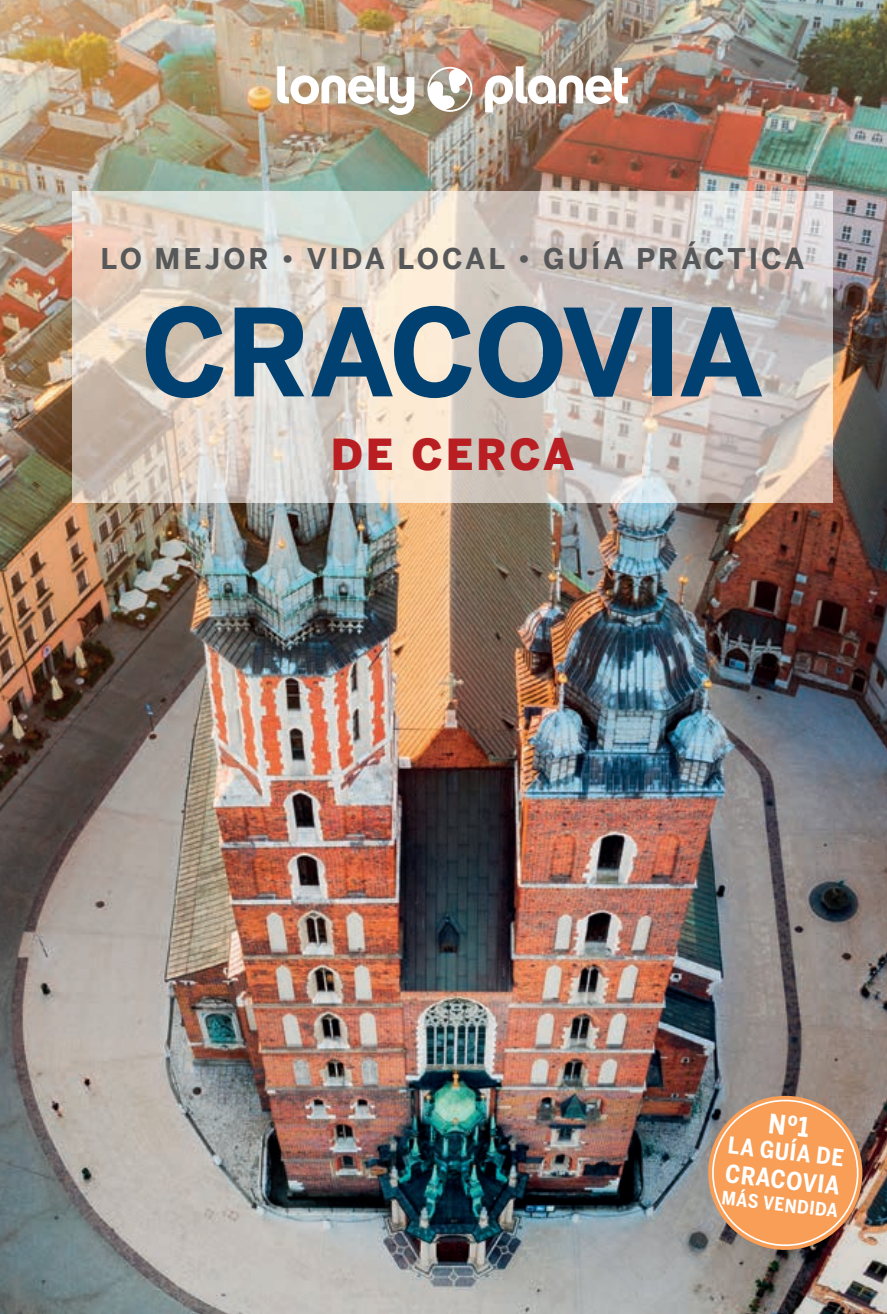
<style>
.page{position:relative;width:887px;height:1314px;background:#fff}
.page>*{position:absolute;margin:0;border:0;box-sizing:border-box;transform-origin:0 0}
.t1{font:700 120px "LP Benton Sans";letter-spacing:-.025em;color:#004171}
.t2{font:900 42.9px "LP Benton Sans";letter-spacing:.06em;color:#b91e22}
.t3{font:700 28.5px "LP Benton Sans";letter-spacing:.095em;color:#57585a}
.t4{font:700 24.6px "LP Benton Sans Cond";color:#fff}
.t5{font:700 23.1px "LP Benton Sans Cond";color:#fff}
.t6{font:700 18.6px "LP Benton Sans Cond";color:#fff}
</style>
<div class="page">
<img style="left:0;top:0;width:886px;height:1314px">
<svg style="left:277px;top:66px;width:137px;height:49px"></svg>
<svg style="left:485px;top:66px;width:142px;height:46px"></svg>
<svg style="left:427px;top:67px;width:45px;height:45px"></svg>
<img style="left:72px;top:191px;width:760px;height:312px">
<svg style="left:701px;top:1088px;width:168px;height:169px;background:#d09566"></svg>
<p class="t3" style="left:100px;top:239px;width:705px">LO MEJOR • VIDA LOCAL • GUÍA PRÁCTICA</p>
<h1 class="t1" style="left:141px;top:267px;width:624px">CRACOVIA</h1>
<h2 class="t2" style="left:331px;top:422px;width:245px">DE CERCA</h2>
<p class="t5" style="left:729px;top:1129px;width:118px;rotate:6deg">LA GUÍA DE</p>
<p class="t4" style="left:727px;top:1155px;width:117px;rotate:7deg">CRACOVIA</p>
<p class="t6" style="left:723px;top:1185px;width:118px;rotate:6deg">MÁS VENDIDA</p>
</div>
